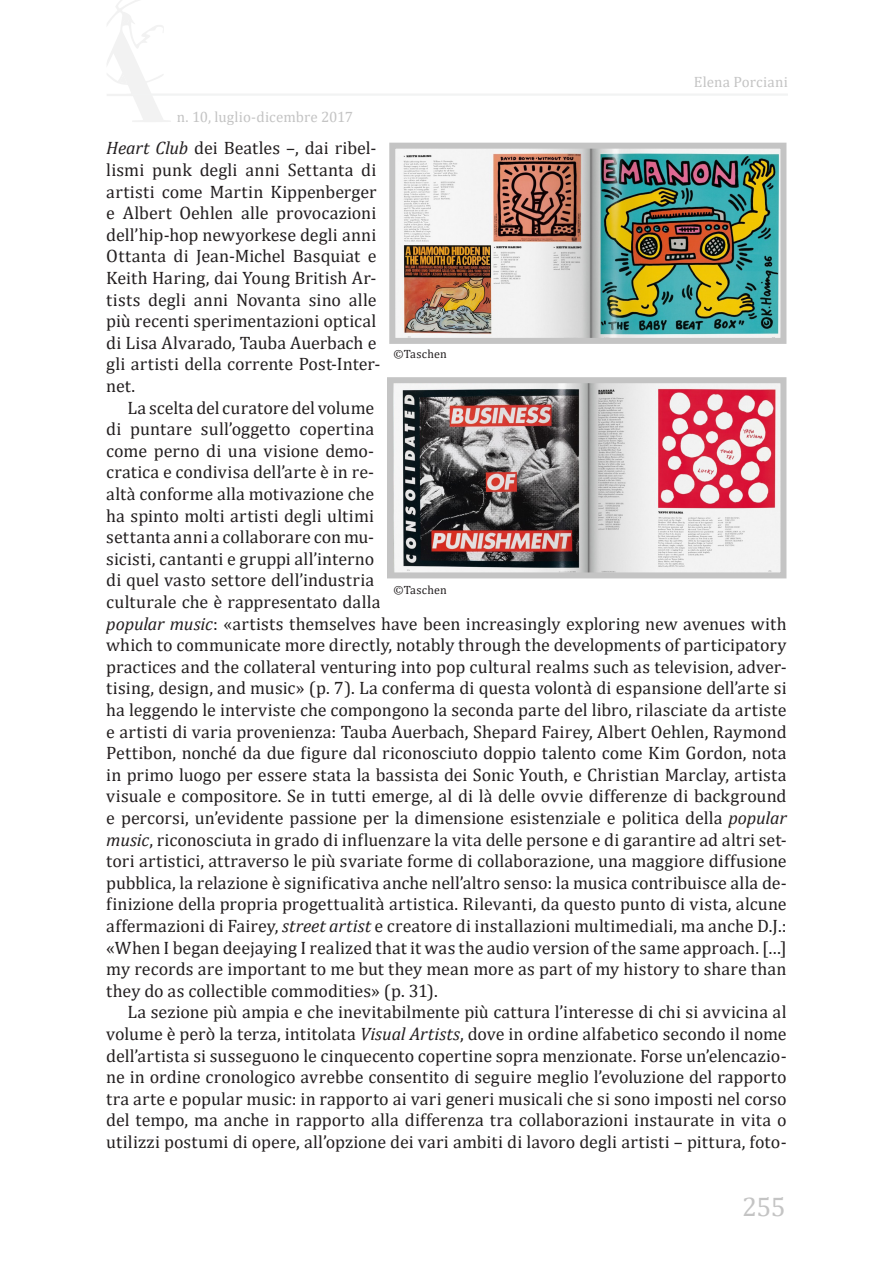
<style>
.page{position:relative;width:893px;height:1263px;background:#fff}
.page>*{position:absolute;margin:0;border:0;box-sizing:border-box;transform-origin:0 0}
.Numero_pagina{font:27px "Cambria";color:#c4c4c4}
.Corpo{font:18px/21.6px "Cambria";letter-spacing:.005em;color:#231f20}
.t1{font:15px "Cambria";color:#c4c4c4}
.Didascalia{font:12px "Cambria";letter-spacing:.01em;color:#231f20}
.s1{font-style:italic}
</style>
<div class="page">
<svg style="left:107px;top:0;width:64px;height:122px"></svg>
<hr style="left:131px;top:93px;width:657px;height:3px;background:#f2f3f3">
<img style="left:396px;top:150px;width:383px;height:187px">
<div style="left:389px;top:143px;width:397px;height:201px;border:6px solid #c4c4c4"></div>
<img style="left:394px;top:384px;width:385px;height:187px">
<div style="left:387px;top:377px;width:399px;height:201px;border:6px solid #c4c4c4"></div>
<p class="t1" style="left:177px;top:108px;width:178px">n. 10, luglio-dicembre 2017</p>
<p class="t1" style="left:694px;top:73px;width:95px">Elena Porciani</p>
<p class="Corpo" style="left:106px;top:137px;width:276px"><span class="s1">Heart Club</span> dei Beatles –, dai ribel&shy;lismi punk degli anni Settanta di artisti come Martin Kippenberger e Albert Oehlen alle provocazioni dell’hip-hop newyorkese degli anni<br>Ottanta di Jean-Michel Basquiat e<br>Keith Haring, dai Young British Ar&shy;tists degli anni Novanta sino alle più recenti sperimentazioni optical di Lisa Alvarado, Tauba Auerbach e gli artisti della corrente Post-Inter&shy;net.</p>
<p class="Corpo" style="left:106px;top:397px;width:682px;text-indent:21px">La scelta del curatore del volume<br>di puntare sull’oggetto copertina<br>come perno di una visione demo-<br>cratica e condivisa dell’arte è in re-<br>altà conforme alla motivazione che<br>ha spinto molti artisti degli ultimi<br>settanta anni a collaborare con mu-<br>sicisti, cantanti e gruppi all’interno<br>di quel vasto settore dell’industria<br>culturale che è rappresentato dalla<br><span class="s1">popular music</span>: «artists themselves have been increasingly exploring new avenues with which to communicate more directly, notably through the developments of participatory practices and the collateral venturing into pop cultural realms such as television, adver&shy;tising, design, and music» (p. 7). La conferma di questa volontà di espansione dell’arte si ha leggendo le interviste che compongono la seconda parte del libro, rilasciate da artiste e artisti di varia provenienza: Tauba Auerbach, Shepard Fairey, Albert Oehlen, Raymond Pettibon, nonché da due figure dal riconosciuto doppio talento come Kim Gordon, nota in primo luogo per essere stata la bassista dei Sonic Youth, e Christian Marclay, artista visuale e compositore. Se in tutti emerge, al di là delle ovvie differenze di background e percorsi, un’evidente passione per la dimensione esistenziale e politica della <span class="s1">popular music</span>, riconosciuta in grado di influenzare la vita delle persone e di garantire ad altri set&shy;tori artistici, attraverso le più svariate forme di collaborazione, una maggiore diffusione pubblica, la relazione è significativa anche nell’altro senso: la musica contribuisce alla de&shy;finizione della propria progettualità artistica. Rilevanti, da questo punto di vista, alcune affermazioni di Fairey, <span class="s1">street artist</span> e creatore di installazioni multimediali, ma anche D.J.: «When I began deejaying I realized that it was the audio version of the same approach. […] my records are important to me but they mean more as part of my history to share than they do as collectible commodities» (p. 31).</p>
<p class="Corpo" style="left:106px;top:1001px;width:682px;text-align:justify;text-indent:21px">La sezione più ampia e che inevitabilmente più cattura l’interesse di chi si avvicina al volume è però la terza, intitolata <span class="s1">Visual Artists</span>, dove in ordine alfabetico secondo il nome dell’artista si susseguono le cinquecento copertine sopra menzionate. Forse un’elencazio&shy;ne in ordine cronologico avrebbe consentito di seguire meglio l’evoluzione del rapporto tra arte e popular music: in rapporto ai vari generi musicali che si sono imposti nel corso del tempo, ma anche in rapporto alla differenza tra collaborazioni instaurate in vita o utilizzi postumi di opere, all’opzione dei vari ambiti di lavoro degli artisti – pittura, foto-</p>
<p class="Didascalia" style="left:393px;top:347px;width:55px">©Taschen</p>
<p class="Didascalia" style="left:393px;top:583px;width:55px">©Taschen</p>
<p class="Numero_pagina" style="left:742px;top:1191px;width:45px">255</p>
</div>
